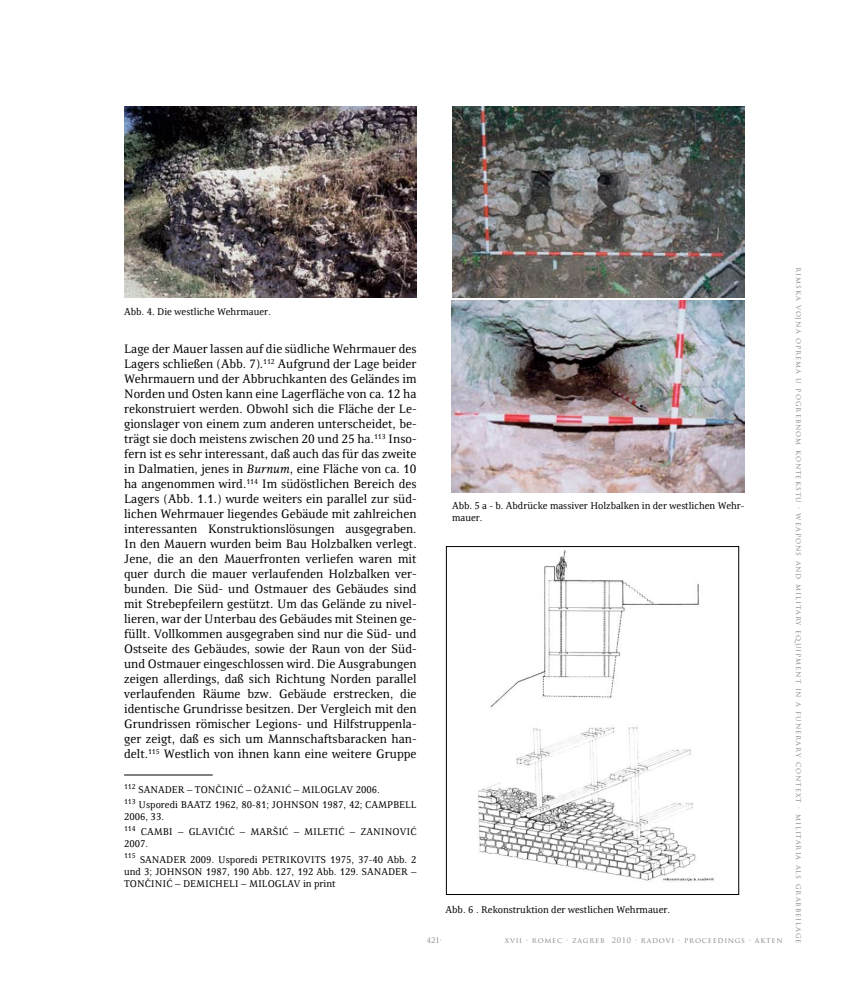
<style>
.page{position:relative;width:851px;height:993px;background:#fff}
.page>*{position:absolute;margin:0;border:0;box-sizing:border-box;transform-origin:0 0}
.t1{font:12.5px/15px "Resavska BG";color:#000;text-align:justify}
.t2{font:10px/15px "Resavska BG";color:#000}
.t3{font:7.5px "Trajan Pro";letter-spacing:.135em;color:#808285}
.t4{font:7.5px "Trajan Pro";letter-spacing:.115em;color:#808285}
.s1{font-style:italic}
</style>
<div class="page">
<img style="left:124px;top:106px;width:292px;height:192px">
<img style="left:452px;top:106px;width:292px;height:191px">
<img style="left:452px;top:301px;width:292px;height:191px">
<img style="left:478px;top:550px;width:236px;height:332px">
<div style="left:446px;top:546px;width:292px;height:348px;border:1px solid #000"></div>
<hr style="left:124px;top:774px;width:89px;height:1px;background:#000">
<p class="t2" style="left:124px;top:304px;width:148px">Abb. 4. Die westliche Wehrmauer.</p>
<p class="t1" style="left:124px;top:341px;width:294px">Lage der Mauer lassen auf die südliche Wehrmauer des Lagers schließen (Abb. 7).<sup>112</sup> Aufgrund der Lage beider Wehrmauern und der Abbruchkanten des Geländes im Norden und Osten kann eine Lagerfläche von ca. 12 ha rekonstruiert werden. Obwohl sich die Fläche der Le&shy;gionslager von einem zum anderen unterscheidet, be&shy;trägt sie doch meistens zwischen 20 und 25 ha.<sup>113</sup> Inso&shy;fern ist es sehr interessant, daß auch das für das zweite in Dalmatien, jenes in <span class="s1">Burnum</span>, eine Fläche von ca. 10 ha angenommen wird.<sup>114</sup> Im südöstlichen Bereich des Lagers (Abb. 1.1.) wurde weiters ein parallel zur süd&shy;lichen Wehrmauer liegendes Gebäude mit zahlreichen interessanten Konstruktionslösungen ausgegraben.<br>In den Mauern wurden beim Bau Holzbalken verlegt.<br>Jene, die an den Mauerfronten verliefen waren mit quer durch die mauer verlaufenden Holzbalken ver&shy;bunden. Die Süd- und Ostmauer des Gebäudes sind mit Strebepfeilern gestützt. Um das Gelände zu nivel&shy;lieren, war der Unterbau des Gebäudes mit Steinen ge&shy;füllt. Vollkommen ausgegraben sind nur die Süd- und Ostseite des Gebäudes, sowie der Raun von der Süd&shy;und Ostmauer eingeschlossen wird. Die Ausgrabungen zeigen allerdings, daß sich Richtung Norden parallel verlaufenden Räume bzw. Gebäude erstrecken, die identische Grundrisse besitzen. Der Vergleich mit den Grundrissen römischer Legions- und Hilfstruppenla&shy;ger zeigt, daß es sich um Mannschaftsbaracken han&shy;delt.<sup>115</sup> Westlich von ihnen kann eine weitere Gruppe</p>
<p class="t2" style="left:124px;top:782px;width:294px"><sup>112</sup> SANADER – TONČINIĆ – OŽANIĆ – MILOGLAV 2006.<br><sup>113</sup> Usporedi BAATZ 1962, 80-81; JOHNSON 1987, 42; CAMPBELL</p>
<p class="t2" style="left:124px;top:809px;width:294px">2006, 33.<br><sup>114</sup> CAMBI – GLAVIČIĆ – MARŠIĆ – MILETIĆ – ZANINOVIĆ</p>
<p class="t2" style="left:124px;top:836px;width:294px">2007.<br><sup>115</sup> SANADER 2009. Usporedi PETRIKOVITS 1975, 37-40 Abb. 2</p>
<p class="t2" style="left:124px;top:864px;width:294px;line-height:12px">und 3; JOHNSON 1987, 190 Abb. 127, 192 Abb. 129. SANADER –<br>TONČINIĆ – DEMICHELI – MILOGLAV in print</p>
<p class="t2" style="left:452px;top:500px;width:294px;line-height:12px">Abb. 5 a - b. Abdrücke massiver Holzbalken in der westlichen Wehr&shy;mauer.</p>
<p class="t2" style="left:445px;top:902px;width:226px">Abb. 6 . Rekonstruktion der westlichen Wehrmauer.</p>
<p class="t4" style="left:427px;top:935px;width:16px">421·</p>
<p class="t4" style="left:504px;top:935px;width:279px">XVII · ROMEC · ZAGREB 2010 · RADOVI · PROCEEDINGS · AKTEN</p>
<p class="t3" style="left:803px;top:267px;width:678px;rotate:90deg">RIMSKA VOJNA OPREMA U POGREBNOM KONTEKSTU · WEAPONS AND MILITARY EQUIPMENT IN A FUNERARY CONTEXT · MILITARIA ALS GRABBEILAGE</p>
</div>
